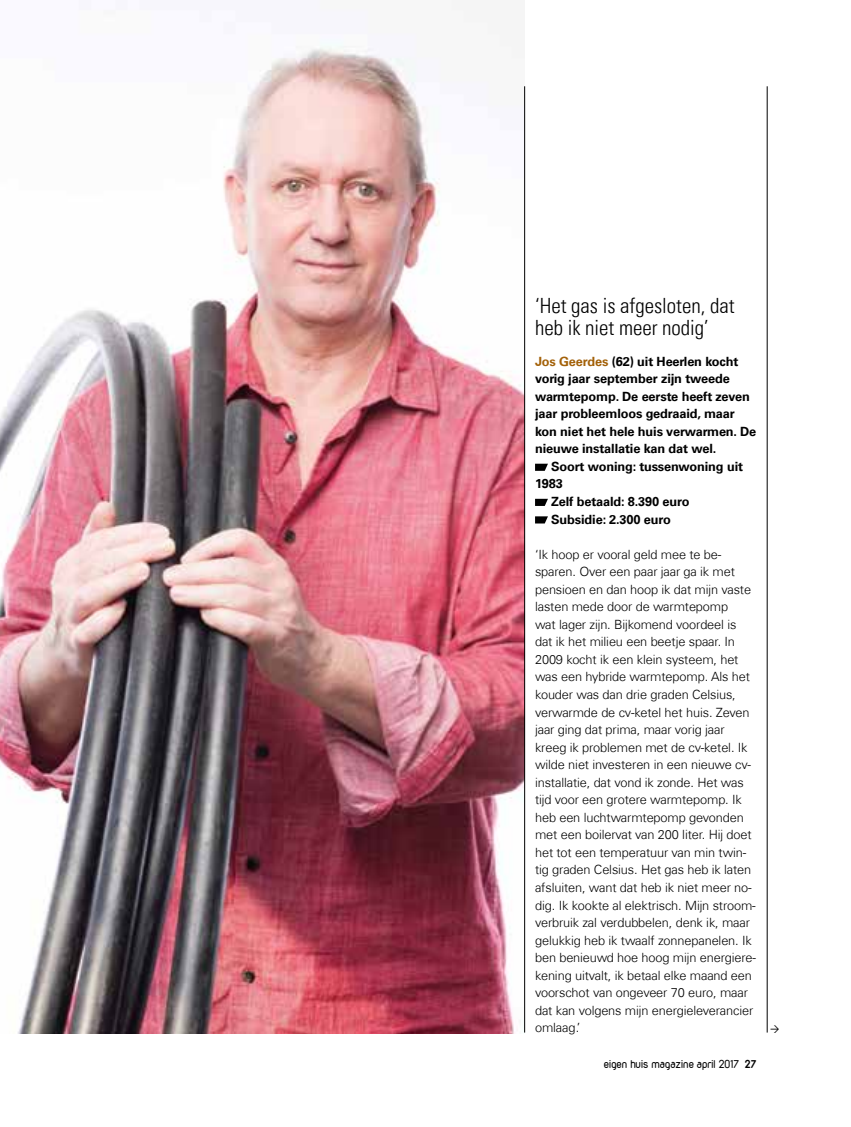
<style>
.page{position:relative;width:851px;height:1127px;background:#fff}
.page>*{position:absolute;margin:0;border:0;box-sizing:border-box;transform-origin:0 0}
.t1{font:21px/22.5px "Univers LTCYR 47 Light Cond";color:#000}
.t2{font:300 12.75px/17.5px "Univers Com 45";letter-spacing:-.01em;color:#000}
.t3{font:700 12.75px "Univers Com 65";letter-spacing:-.01em;color:#000}
.t4{font:12px "VEH";color:#000}
.s1{color:#a36109}
.s2{font-weight:700}
</style>
<div class="page">
<hr style="left:766px;top:86px;width:1px;height:946px;background:#000">
<img style="left:0;top:43px;width:525px;height:991px">
<svg style="left:535px;top:464px;width:13px;height:7px"></svg>
<svg style="left:535px;top:499px;width:13px;height:7px"></svg>
<svg style="left:535px;top:516px;width:13px;height:7px"></svg>
<hr style="left:524px;top:86px;width:1px;height:946px;background:#000">
<p class="t1" style="left:535px;top:293px;width:201px">‘Het gas is afgesloten, dat heb ik niet meer nodig’</p>
<p class="t3" style="left:535px;top:353px;width:205px"><span class="s1">Jos Geerdes</span> (62) uit Heerlen kocht</p>
<p class="t3" style="left:535px;top:371px;width:196px">vorig jaar september zijn tweede</p>
<p class="t3" style="left:535px;top:388px;width:216px">warmtepomp. De eerste heeft zeven</p>
<p class="t3" style="left:535px;top:406px;width:201px">jaar probleemloos gedraaid, maar</p>
<p class="t3" style="left:535px;top:424px;width:223px">kon niet het hele huis verwarmen. De</p>
<p class="t3" style="left:535px;top:441px;width:183px">nieuwe installatie kan dat wel.</p>
<p class="t3" style="left:551px;top:459px;width:193px">Soort woning: tussenwoning uit</p>
<p class="t3" style="left:535px;top:476px;width:29px">1983</p>
<p class="t3" style="left:551px;top:494px;width:140px">Zelf betaald: 8.390 euro</p>
<p class="t3" style="left:551px;top:511px;width:121px">Subsidie: 2.300 euro</p>
<p class="t2" style="left:535px;top:545px;width:222px">‘Ik hoop er vooral geld mee te be&shy;sparen. Over een paar jaar ga ik met pensioen en dan hoop ik dat mijn vaste lasten mede door de warmtepomp<br>wat lager zijn. Bijkomend voordeel is dat ik het milieu een beetje spaar. In 2009 kocht ik een klein systeem, het was een hybride warmtepomp. Als het kouder was dan drie graden Celsius, verwarmde de cv-ketel het huis. Zeven jaar ging dat prima, maar vorig jaar kreeg ik problemen met de cv-ketel. Ik wilde niet investeren in een nieuwe cv&shy;installatie, dat vond ik zonde. Het was tijd voor een grotere warmtepomp. Ik heb een luchtwarmtepomp gevonden met een boilervat van 200 liter. Hij doet het tot een temperatuur van min twin&shy;tig graden Celsius. Het gas heb ik laten afsluiten, want dat heb ik niet meer no&shy;dig. Ik kookte al elektrisch. Mijn stroom&shy;verbruik zal verdubbelen, denk ik, maar gelukkig heb ik twaalf zonnepanelen. Ik ben benieuwd hoe hoog mijn energiere&shy;kening uitvalt, ik betaal elke maand een voorschot van ongeveer 70 euro, maar dat kan volgens mijn energieleverancier omlaag.’</p>
<p class="t4" style="left:603px;top:1057px;width:154px">eigen huis magazine april 2017 <span class="s2">27</span></p>
</div>
